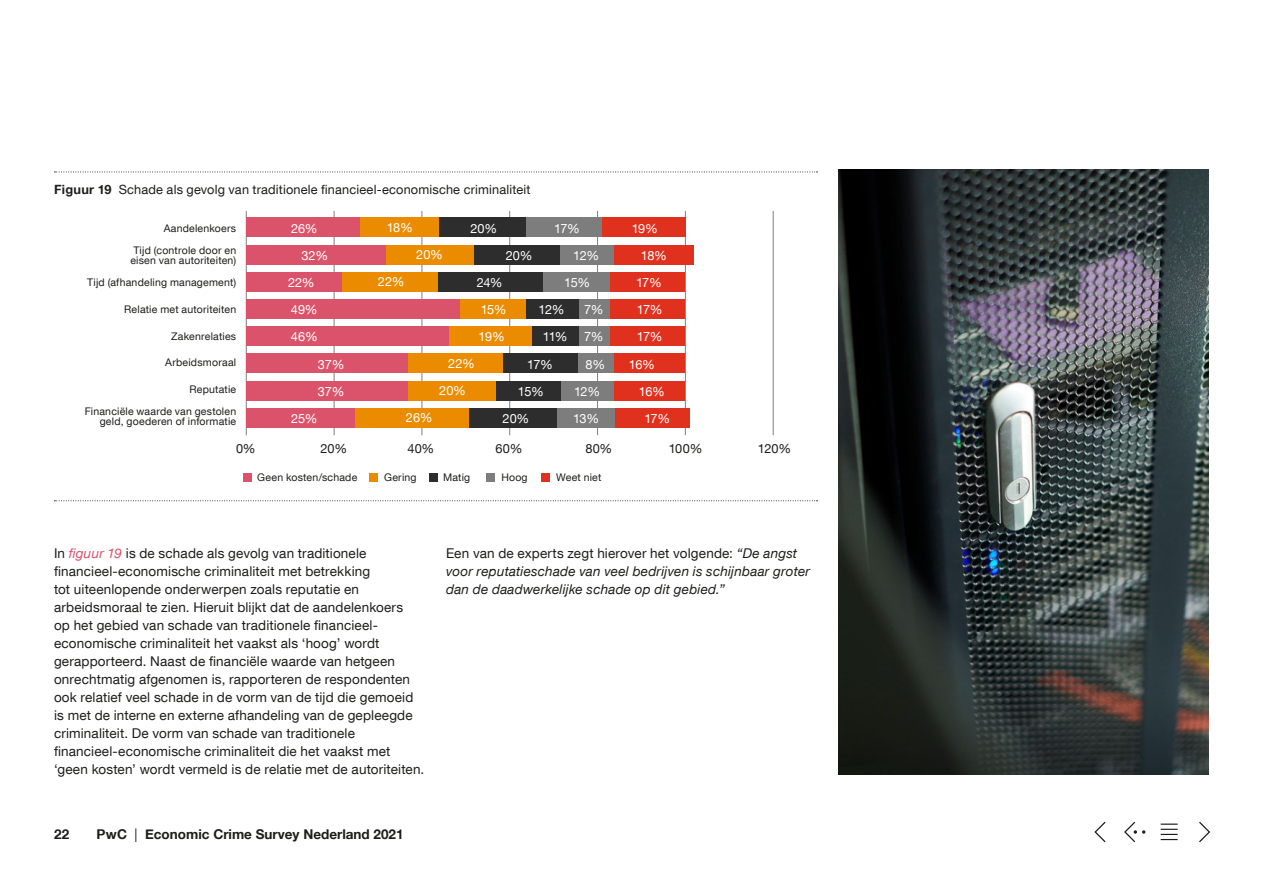
<style>
.page{position:relative;width:1263px;height:893px;background:#fff}
.page>*{position:absolute;margin:0;border:0;box-sizing:border-box;transform-origin:0 0}
.t1{font:13.5px/18px "Helvetica Neue LT Com";letter-spacing:.01em;color:#1d1d1b}
.t2{font:italic 13.5px/18px "Helvetica Neue LT Com";letter-spacing:.015em;color:#1d1d1b}
.t3{font:700 13.5px "Helvetica Neue";color:#1d1d1b}
.t4{font:700 13.5px "Helvetica Neue LT Com";color:#1d1d1b}
.t5{font:12.75px/27.2px "Helvetica Neue LT Com";letter-spacing:-.04em;color:#fff}
.t6{font:12.75px "Helvetica Neue LT Com";letter-spacing:.015em;color:#1d1d1b}
.t7{font:10.5px/21.6px "Helvetica Neue LT Com";letter-spacing:.02em;color:#1d1d1b;text-align:right}
.s1{font-weight:700}
.s2{font-style:italic;color:#db536a}
.s3{font-style:normal}
.s4{font-family:"Helvetica Neue LT Com"}
.s5{font-family:"Helvetica Neue LT Com";font-weight:400}
</style>
<div class="page">
<svg style="left:1161px;top:823px;width:16px;height:17px"></svg>
<svg style="left:1124px;top:822px;width:21px;height:20px"></svg>
<svg style="left:1094px;top:822px;width:11px;height:20px"></svg>
<svg style="left:1199px;top:822px;width:11px;height:20px"></svg>
<img style="left:838px;top:169px;width:371px;height:605px">
<hr style="left:246px;top:211px;width:1px;height:224px;background:#7d7d7d">
<hr style="left:334px;top:211px;width:1px;height:224px;background:#7d7d7d">
<hr style="left:421px;top:211px;width:1px;height:224px;background:#7d7d7d">
<hr style="left:509px;top:211px;width:1px;height:224px;background:#7d7d7d">
<hr style="left:597px;top:211px;width:1px;height:224px;background:#7d7d7d">
<hr style="left:685px;top:211px;width:1px;height:224px;background:#7d7d7d">
<hr style="left:773px;top:211px;width:1px;height:224px;background:#7d7d7d">
<div style="left:246px;top:218px;width:114px;height:19px;background:#db536a"></div>
<div style="left:246px;top:245px;width:140px;height:19px;background:#db536a"></div>
<div style="left:246px;top:272px;width:96px;height:20px;background:#db536a"></div>
<div style="left:246px;top:299px;width:221px;height:20px;background:#db536a"></div>
<div style="left:246px;top:327px;width:203px;height:19px;background:#db536a"></div>
<div style="left:246px;top:354px;width:162px;height:19px;background:#db536a"></div>
<div style="left:246px;top:381px;width:162px;height:19px;background:#db536a"></div>
<div style="left:246px;top:408px;width:109px;height:20px;background:#db536a"></div>
<div style="left:360px;top:218px;width:79px;height:19px;background:#eb8c00"></div>
<div style="left:342px;top:272px;width:97px;height:20px;background:#eb8c00"></div>
<div style="left:460px;top:299px;width:66px;height:20px;background:#eb8c00"></div>
<div style="left:449px;top:327px;width:84px;height:19px;background:#eb8c00"></div>
<div style="left:408px;top:354px;width:95px;height:19px;background:#eb8c00"></div>
<div style="left:355px;top:408px;width:115px;height:20px;background:#eb8c00"></div>
<div style="left:439px;top:218px;width:88px;height:19px;background:#2d2d2d"></div>
<div style="left:473px;top:245px;width:88px;height:19px;background:#2d2d2d"></div>
<div style="left:386px;top:245px;width:88px;height:19px;background:#eb8c00"></div>
<div style="left:438px;top:272px;width:105px;height:20px;background:#2d2d2d"></div>
<div style="left:526px;top:299px;width:53px;height:20px;background:#2d2d2d"></div>
<div style="left:533px;top:327px;width:48px;height:19px;background:#2d2d2d"></div>
<div style="left:495px;top:381px;width:66px;height:19px;background:#2d2d2d"></div>
<div style="left:469px;top:408px;width:88px;height:20px;background:#2d2d2d"></div>
<div style="left:408px;top:381px;width:87px;height:19px;background:#eb8c00"></div>
<div style="left:527px;top:218px;width:75px;height:19px;background:#7d7d7d"></div>
<div style="left:614px;top:408px;width:75px;height:20px;background:#e0301e"></div>
<div style="left:503px;top:354px;width:76px;height:19px;background:#2d2d2d"></div>
<div style="left:561px;top:245px;width:53px;height:19px;background:#7d7d7d"></div>
<div style="left:543px;top:272px;width:67px;height:20px;background:#7d7d7d"></div>
<div style="left:579px;top:299px;width:31px;height:20px;background:#7d7d7d"></div>
<div style="left:579px;top:327px;width:31px;height:19px;background:#7d7d7d"></div>
<div style="left:579px;top:354px;width:35px;height:19px;background:#7d7d7d"></div>
<div style="left:561px;top:381px;width:53px;height:19px;background:#7d7d7d"></div>
<div style="left:557px;top:408px;width:57px;height:20px;background:#7d7d7d"></div>
<div style="left:602px;top:218px;width:83px;height:19px;background:#e0301e"></div>
<div style="left:614px;top:245px;width:79px;height:19px;background:#e0301e"></div>
<div style="left:610px;top:272px;width:74px;height:20px;background:#e0301e"></div>
<div style="left:610px;top:299px;width:74px;height:20px;background:#e0301e"></div>
<div style="left:610px;top:327px;width:74px;height:19px;background:#e0301e"></div>
<div style="left:614px;top:354px;width:70px;height:19px;background:#e0301e"></div>
<div style="left:614px;top:381px;width:70px;height:19px;background:#e0301e"></div>
<div style="left:243px;top:473px;width:9px;height:8px;background:#db536a"></div>
<div style="left:429px;top:473px;width:8px;height:8px;background:#2d2d2d"></div>
<div style="left:369px;top:473px;width:9px;height:8px;background:#eb8c00"></div>
<div style="left:486px;top:473px;width:9px;height:8px;background:#7d7d7d"></div>
<div style="left:541px;top:473px;width:9px;height:8px;background:#e0301e"></div>
<svg style="left:54px;top:172px;width:763px;height:1px"></svg>
<svg style="left:54px;top:500px;width:763px;height:1px"></svg>
<p class="t6" style="left:54px;top:182px;width:478px"><span class="s1">Figuur 19</span> Schade als gevolg van traditionele financieel-economische criminaliteit</p>
<p class="t7" style="left:133px;top:217px;width:104px">Aandelenkoers<br>Tijd (controle door en</p>
<p class="t7" style="left:87px;top:249px;width:150px">eisen van autoriteiten)<br>Tijd (afhandeling management)</p>
<p class="t7" style="left:124px;top:298px;width:113px">Relatie met autoriteiten</p>
<p class="t7" style="left:171px;top:325px;width:67px">Zakenrelaties</p>
<p class="t7" style="left:165px;top:352px;width:72px">Arbeidsmoraal</p>
<p class="t7" style="left:85px;top:378px;width:153px">Reputatie<br>Financiële waarde van gestolen</p>
<p class="t7" style="left:100px;top:411px;width:138px">geld, goederen of informatie</p>
<p class="t5" style="left:291px;top:214px;width:28px">26%</p>
<p class="t5" style="left:301px;top:241px;width:28px">32%</p>
<p class="t5" style="left:288px;top:269px;width:28px">22%</p>
<p class="t5" style="left:291px;top:296px;width:28px">49%</p>
<p class="t5" style="left:291px;top:323px;width:28px">46%</p>
<p class="t5" style="left:318px;top:350px;width:28px">37%</p>
<p class="t5" style="left:318px;top:377px;width:28px">37%</p>
<p class="t5" style="left:291px;top:405px;width:28px">25%</p>
<p class="t5" style="left:387px;top:214px;width:28px">18%</p>
<p class="t5" style="left:554px;top:214px;width:27px">17%</p>
<p class="t5" style="left:573px;top:241px;width:28px">12%</p>
<p class="t5" style="left:564px;top:269px;width:27px">15%</p>
<p class="t5" style="left:584px;top:295px;width:21px">7%</p>
<p class="t5" style="left:584px;top:322px;width:21px">7%</p>
<p class="t5" style="left:586px;top:350px;width:21px">8%</p>
<p class="t5" style="left:574px;top:377px;width:28px">12%</p>
<p class="t5" style="left:573px;top:405px;width:28px">13%</p>
<p class="t5" style="left:470px;top:214px;width:28px">20%</p>
<p class="t5" style="left:416px;top:241px;width:28px">20%</p>
<p class="t5" style="left:506px;top:241px;width:28px">20%</p>
<p class="t5" style="left:378px;top:268px;width:28px">22%</p>
<p class="t5" style="left:477px;top:269px;width:27px">24%</p>
<p class="t5" style="left:479px;top:295px;width:29px">15%<br>19%</p>
<p class="t5" style="left:539px;top:296px;width:28px">12%</p>
<p class="t5" style="left:543px;top:323px;width:26px">11%</p>
<p class="t5" style="left:527px;top:350px;width:27px">17%</p>
<p class="t5" style="left:518px;top:377px;width:27px">15%</p>
<p class="t5" style="left:503px;top:405px;width:28px">20%</p>
<p class="t5" style="left:439px;top:350px;width:37px;text-indent:9px">22%<br>20%</p>
<p class="t5" style="left:406px;top:404px;width:28px">26%</p>
<p class="t5" style="left:632px;top:214px;width:28px">19%</p>
<p class="t5" style="left:641px;top:241px;width:28px">18%</p>
<p class="t5" style="left:636px;top:269px;width:27px">17%</p>
<p class="t5" style="left:637px;top:296px;width:27px">17%</p>
<p class="t5" style="left:637px;top:323px;width:27px">17%</p>
<p class="t5" style="left:629px;top:350px;width:28px">16%</p>
<p class="t5" style="left:639px;top:377px;width:28px">16%</p>
<p class="t5" style="left:644px;top:404px;width:27px">17%</p>
<p class="t6" style="left:236px;top:440px;width:21px">0%</p>
<p class="t6" style="left:321px;top:440px;width:28px">20%</p>
<p class="t6" style="left:407px;top:440px;width:28px">40%</p>
<p class="t6" style="left:495px;top:440px;width:28px">60%</p>
<p class="t6" style="left:585px;top:440px;width:28px">80%</p>
<p class="t6" style="left:669px;top:440px;width:35px">100%</p>
<p class="t6" style="left:758px;top:440px;width:35px">120%</p>
<p class="t7" style="left:257px;top:467px;width:102px">Geen kosten/schade</p>
<p class="t7" style="left:384px;top:467px;width:34px">Gering</p>
<p class="t7" style="left:443px;top:467px;width:29px">Matig</p>
<p class="t7" style="left:501px;top:467px;width:28px">Hoog</p>
<p class="t7" style="left:556px;top:467px;width:47px">Weet niet</p>
<p class="t1" style="left:54px;top:544px;width:372px">In <span class="s2">figuur 19</span> is de schade als gevolg van traditionele financieel-economische criminaliteit met betrekking<br>tot uiteenlopende onderwerpen zoals reputatie en arbeidsmoraal te zien. Hieruit blijkt dat de aandelenkoers<br>op het gebied van schade van traditionele financieel&shy;economische criminaliteit het vaakst als ‘hoog’ wordt gerapporteerd. Naast de financiële waarde van hetgeen onrechtmatig afgenomen is, rapporteren de respondenten ook relatief veel schade in de vorm van de tijd die gemoeid is met de interne en externe afhandeling van de gepleegde criminaliteit. De vorm van schade van traditionele financieel-economische criminaliteit die het vaakst met ‘geen kosten’ wordt vermeld is de relatie met de autoriteiten.</p>
<p class="t2" style="left:446px;top:544px;width:365px"><span class="s3">Een van de experts zegt hierover het volgende:</span> “De angst voor reputatieschade van veel bedrijven is schijnbaar groter dan de daadwerkelijke schade op dit gebied.”</p>
<p class="t4" style="left:54px;top:826px;width:17px">22</p>
<p class="t3" style="left:96px;top:824px;width:309px"><span class="s4">PwC</span> <span class="s5">|</span> Economic Crime Survey Nederland 2021</p>
</div>
